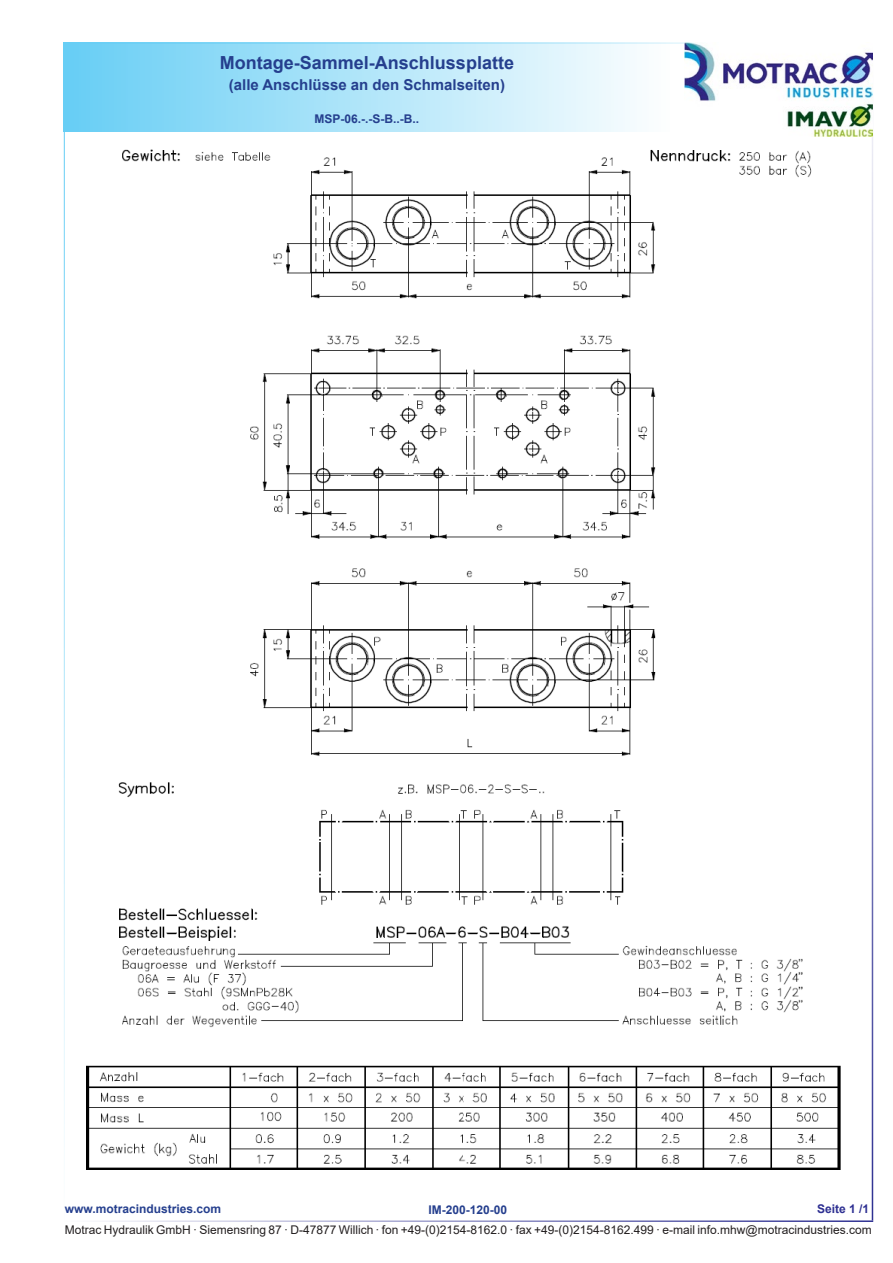
<style>
.page{position:relative;width:893px;height:1263px;background:#fff}
.page>*{position:absolute;margin:0;border:0;box-sizing:border-box;transform-origin:0 0}
.t1{font:700 18px "Arial";color:#253f8e}
.t2{font:700 15px "Arial";color:#253f8e}
.t3{font:12px "Arial";color:#231f20}
.t4{font:700 12px "Arial";color:#253f8e}
.t5{font:700 12px "Arial";color:#2e3092}
</style>
<div class="page">
<div style="left:64px;top:43px;width:606px;height:89px;background:linear-gradient(to right,#66cef5,#fdfefe)"></div>
<hr style="left:64px;top:43px;width:808px;height:1px;background:#67cef5">
<hr style="left:64px;top:1220px;width:809px;height:2px;background:#2e3092">
<hr style="left:64px;top:43px;width:1px;height:1177px;background:#67cef5">
<hr style="left:872px;top:43px;width:1px;height:1177px;background:#2e3092">
<img style="left:685px;top:43px;width:187px;height:93px">
<img style="left:122px;top:149px;width:690px;height:607px">
<img style="left:118px;top:782px;width:685px;height:245px">
<img style="left:87px;top:1065px;width:754px;height:104px">
<h1 class="t1" style="left:220px;top:56px;width:296px">Montage-Sammel-Anschlussplatte</h1>
<p class="t2" style="left:229px;top:80px;width:278px">(alle Anschlüsse an den Schmalseiten)</p>
<p class="t4" style="left:315px;top:114px;width:106px">MSP-06.-.-S-B..-B..</p>
<p class="t4" style="left:65px;top:1204px;width:158px">www.motracindustries.com</p>
<p class="t5" style="left:817px;top:1204px;width:54px">Seite 1 /1</p>
<p class="t3" style="left:65px;top:1225px;width:808px">Motrac Hydraulik GmbH · Siemensring 87 · D-47877 Willich · fon +49-(0)2154-8162.0 · fax +49-(0)2154-8162.499 · e-mail info.mhw@motracindustries.com</p>
<p class="t4" style="left:428px;top:1206px;width:80px">IM-200-120-00</p>
</div>
